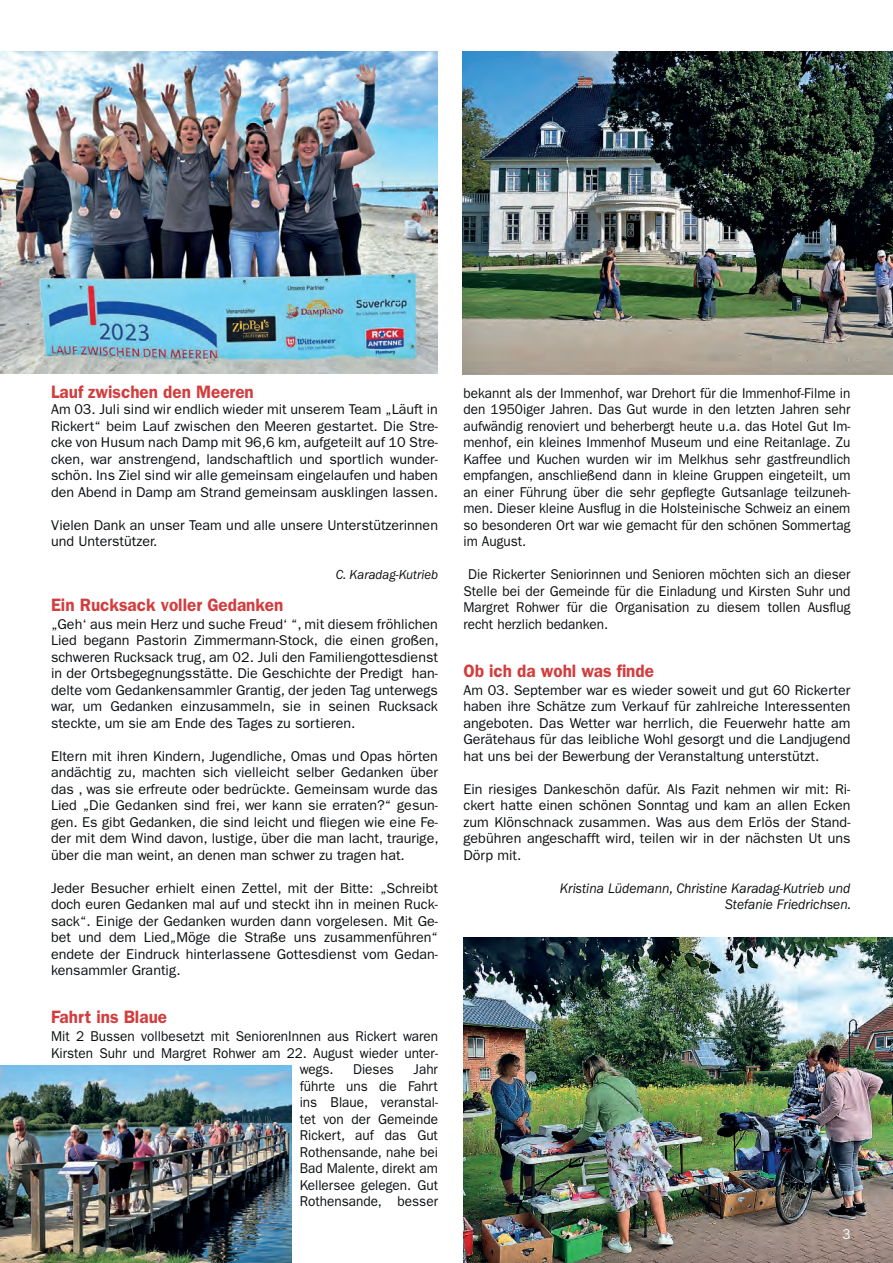
<style>
.page{position:relative;width:893px;height:1263px;background:#fff}
.page>*{position:absolute;margin:0;border:0;box-sizing:border-box;transform-origin:0 0}
.t1{font:600 18px "ITC Franklin Gothic Std";color:#d23d3e;scale:.95 1}
.t2{font:14.25px/16.5px "ITC Franklin Gothic Std";color:#0b0e10;text-align:justify}
.t3{font:14.25px/16.5px "ITC Franklin Gothic Std";color:#0b0e10;text-align:justify;scale:.95 1}
.t4{font:italic 14.25px/16.5px "ITC Franklin Gothic Std";color:#0b0e10;text-align:right;scale:.95 1}
.t5{font:14.25px "ITC Franklin Gothic Std";color:#fff;scale:.95 1}
.t6{font:italic 13.5px "ITC Franklin Gothic Std";color:#0b0e10;scale:.95 1}
</style>
<div class="page">
<img style="left:0;top:51px;width:438px;height:322px">
<img style="left:0;top:1065px;width:291px;height:198px">
<img style="left:463px;top:51px;width:430px;height:324px">
<img style="left:463px;top:937px;width:430px;height:326px">
<p class="t1" style="left:51px;top:381px;width:215px">Lauf zwischen den Meeren</p>
<p class="t2" style="left:51px;top:401px;width:388px">Am 03. Juli sind wir endlich wieder mit unserem Team „Läuft in Rickert“ beim Lauf zwischen den Meeren gestartet. Die Stre&shy;cke von Husum nach Damp mit 96,6 km, aufgeteilt auf 10 Stre&shy;cken, war anstrengend, landschaftlich und sportlich wunder&shy;schön. Ins Ziel sind wir alle gemeinsam eingelaufen und haben den Abend in Damp am Strand gemeinsam ausklingen lassen.</p>
<p class="t2" style="left:51px;top:517px;width:388px">Vielen Dank an unser Team und alle unsere Unterstützerinnen und Unterstützer.</p>
<p class="t6" style="left:336px;top:567px;width:109px">C. Karadag-Kutrieb</p>
<p class="t1" style="left:51px;top:594px;width:246px">Ein Rucksack voller Gedanken</p>
<p class="t2" style="left:51px;top:616px;width:389px">„Geh‘ aus mein Herz und suche Freud‘ “, mit diesem fröhlichen Lied begann Pastorin Zimmermann-Stock, die einen großen, schweren Rucksack trug, am 02. Juli den Familiengottesdienst in der Ortsbegegnungsstätte. Die Geschichte der Predigt han&shy;delte vom Gedankensammler Grantig, der jeden Tag unterwegs war, um Gedanken einzusammeln, sie in seinen Rucksack steckte, um sie am Ende des Tages zu sortieren.</p>
<p class="t2" style="left:51px;top:748px;width:389px">Eltern mit ihren Kindern, Jugendliche, Omas und Opas hörten andächtig zu, machten sich vielleicht selber Gedanken über das , was sie erfreute oder bedrückte. Gemeinsam wurde das Lied „Die Gedanken sind frei, wer kann sie erraten?“ gesun&shy;gen. Es gibt Gedanken, die sind leicht und fliegen wie eine Fe&shy;der mit dem Wind davon, lustige, über die man lacht, traurige, über die man weint, an denen man schwer zu tragen hat.</p>
<p class="t2" style="left:51px;top:880px;width:388px">Jeder Besucher erhielt einen Zettel, mit der Bitte: „Schreibt doch euren Gedanken mal auf und steckt ihn in meinen Ruck&shy;sack“. Einige der Gedanken wurden dann vorgelesen. Mit Ge&shy;bet und dem Lied„Möge die Straße uns zusammenführen“ endete der Eindruck hinterlassene Gottesdienst vom Gedan&shy;kensammler Grantig.</p>
<p class="t1" style="left:51px;top:1006px;width:124px">Fahrt ins Blaue</p>
<p class="t3" style="left:51px;top:1028px;width:409px">Mit 2 Bussen vollbesetzt mit SeniorenInnen aus Rickert waren</p>
<p class="t3" style="left:51px;top:1045px;width:409px">Kirsten Suhr und Margret Rohwer am 22. August wieder unter-</p>
<p class="t3" style="left:300px;top:1061px;width:37px">wegs.</p>
<p class="t3" style="left:353px;top:1061px;width:45px">Dieses</p>
<p class="t3" style="left:300px;top:1061px;width:147px;text-indent:114px">Jahr führte uns die Fahrt ins Blaue, veranstal&shy;tet von der Gemeinde Rickert, auf das Gut Rothensande, nahe bei Bad Malente, direkt am Kellersee gelegen. Gut Rothensande, besser</p>
<p class="t3" style="left:463px;top:385px;width:409px">bekannt als der Immenhof, war Drehort für die Immenhof-Filme in den 1950iger Jahren. Das Gut wurde in den letzten Jahren sehr aufwändig renoviert und beherbergt heute u.a. das Hotel Gut Im&shy;menhof, ein kleines Immenhof Museum und eine Reitanlage. Zu Kaffee und Kuchen wurden wir im Melkhus sehr gastfreundlich empfangen, anschließend dann in kleine Gruppen eingeteilt, um an einer Führung über die sehr gepflegte Gutsanlage teilzuneh&shy;men. Dieser kleine Ausflug in die Holsteinische Schweiz an einem so besonderen Ort war wie gemacht für den schönen Sommertag im August.</p>
<p class="t3" style="left:463px;top:566px;width:409px;text-indent:5px">Die Rickerter Seniorinnen und Senioren möchten sich an dieser Stelle bei der Gemeinde für die Einladung und Kirsten Suhr und Margret Rohwer für die Organisation zu diesem tollen Ausflug recht herzlich bedanken.</p>
<p class="t1" style="left:463px;top:660px;width:202px">Ob ich da wohl was finde</p>
<p class="t2" style="left:463px;top:682px;width:388px">Am 03. September war es wieder soweit und gut 60 Rickerter haben ihre Schätze zum Verkauf für zahlreiche Interessenten angeboten. Das Wetter war herrlich, die Feuerwehr hatte am Gerätehaus für das leibliche Wohl gesorgt und die Landjugend hat uns bei der Bewerbung der Veranstaltung unterstützt.</p>
<p class="t2" style="left:463px;top:781px;width:388px">Ein riesiges Dankeschön dafür. Als Fazit nehmen wir mit: Ri&shy;ckert hatte einen schönen Sonntag und kam an allen Ecken zum Klönschnack zusammen. Was aus dem Erlös der Stand&shy;gebühren angeschafft wird, teilen wir in der nächsten Ut uns Dörp mit.</p>
<p class="t4" style="left:560px;top:880px;width:308px">Kristina Lüdemann, Christine Karadag-Kutrieb und<br>Stefanie Friedrichsen.</p>
<p class="t5" style="left:842px;top:1226px;width:10px">3</p>
</div>
